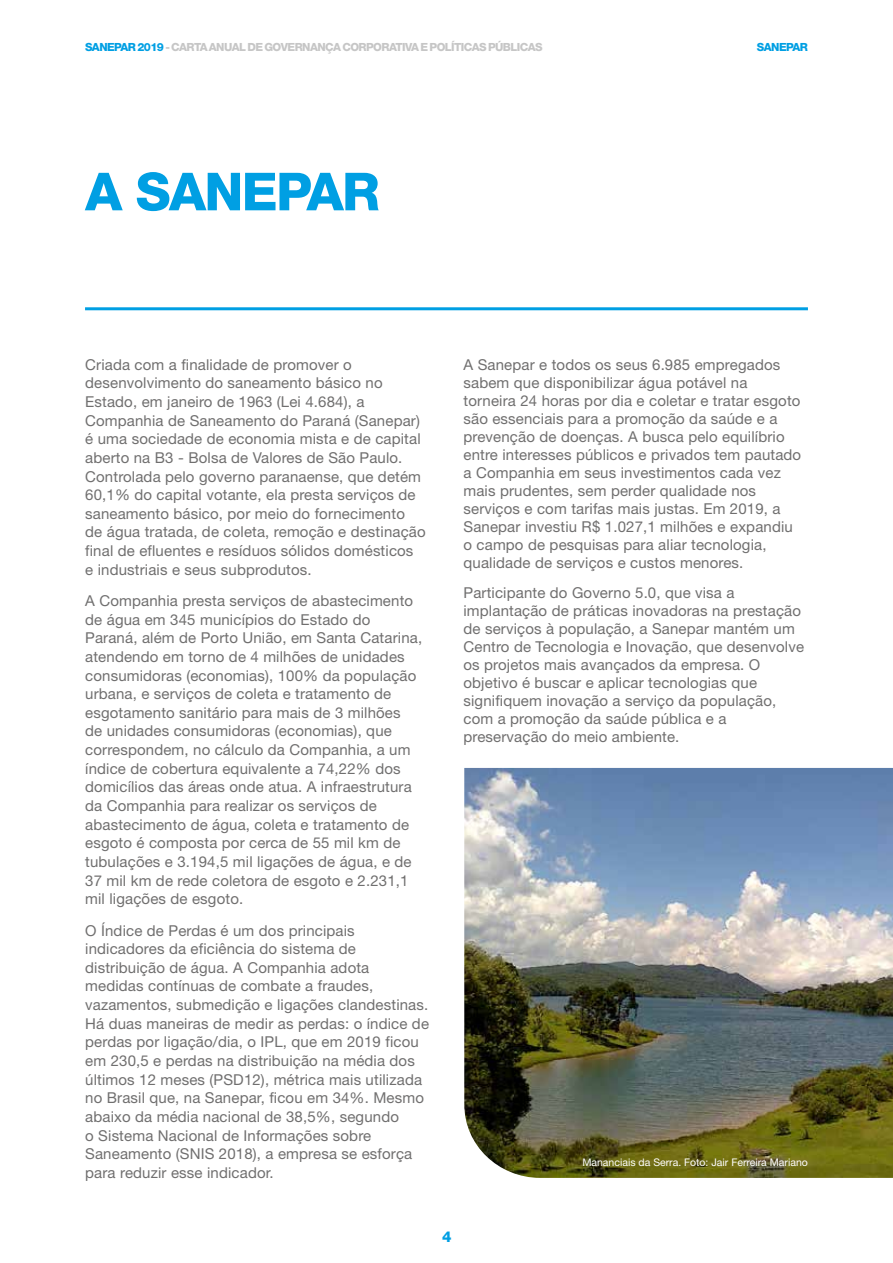
<style>
.page{position:relative;width:893px;height:1263px;background:#fff}
.page>*{position:absolute;margin:0;border:0;box-sizing:border-box;transform-origin:0 0}
.t1{font:800 52.5px "Helvetica Neue";letter-spacing:-.03em;color:#009fe3}
.t2{font:15px/18.6px "Helvetica Neue";letter-spacing:.01em;color:#706f6f}
.t3{font:800 15px "Helvetica Neue";color:#009fe3}
.t4{font:800 11.25px "Helvetica Neue";letter-spacing:-.05em;color:#c6c6c6}
.t5{font:800 11.25px "Helvetica Neue";letter-spacing:-.05em;color:#009fe3}
.t6{font:10.5px "Helvetica Neue";color:#fff}
.s1{color:#009fe3}
</style>
<div class="page">
<img style="left:464px;top:768px;width:429px;height:410px">
<hr style="left:85px;top:307px;width:723px;height:3px;background:#009fe3">
<p class="t4" style="left:85px;top:40px;width:459px"><span class="s1">SANEPAR 2019</span> - CARTA ANUAL DE GOVERNANÇA CORPORATIVA E POLÍTICAS PÚBLICAS</p>
<p class="t5" style="left:757px;top:40px;width:53px">SANEPAR</p>
<h1 class="t1" style="left:85px;top:160px;width:296px">A SANEPAR</h1>
<p class="t2" style="left:85px;top:355px;width:342px">Criada com a finalidade de promover o desenvolvimento do saneamento básico no Estado, em janeiro de 1963 (Lei 4.684), a Companhia de Saneamento do Paraná (Sanepar) é uma sociedade de economia mista e de capital aberto na B3 - Bolsa de Valores de São Paulo.<br>Controlada pelo governo paranaense, que detém 60,1% do capital votante, ela presta serviços de saneamento básico, por meio do fornecimento de água tratada, de coleta, remoção e destinação final de efluentes e resíduos sólidos domésticos<br>e industriais e seus subprodutos.</p>
<p class="t2" style="left:85px;top:591px;width:338px">A Companhia presta serviços de abastecimento de água em 345 municípios do Estado do Paraná, além de Porto União, em Santa Catarina, atendendo em torno de 4 milhões de unidades consumidoras (economias), 100% da população urbana, e serviços de coleta e tratamento de esgotamento sanitário para mais de 3 milhões<br>de unidades consumidoras (economias), que correspondem, no cálculo da Companhia, a um índice de cobertura equivalente a 74,22% dos domicílios das áreas onde atua. A infraestrutura da Companhia para realizar os serviços de abastecimento de água, coleta e tratamento de esgoto é composta por cerca de 55 mil km de tubulações e 3.194,5 mil ligações de água, e de 37 mil km de rede coletora de esgoto e 2.231,1 mil ligações de esgoto.</p>
<p class="t2" style="left:85px;top:921px;width:345px">O Índice de Perdas é um dos principais indicadores da eficiência do sistema de distribuição de água. A Companhia adota medidas contínuas de combate a fraudes, vazamentos, submedição e ligações clandestinas.<br>Há duas maneiras de medir as perdas: o índice de perdas por ligação/dia, o IPL, que em 2019 ficou em 230,5 e perdas na distribuição na média dos últimos 12 meses (PSD12), métrica mais utilizada no Brasil que, na Sanepar, ficou em 34%. Mesmo abaixo da média nacional de 38,5%, segundo<br>o Sistema Nacional de Informações sobre Saneamento (SNIS 2018), a empresa se esforça para reduzir esse indicador.</p>
<p class="t2" style="left:463px;top:355px;width:339px;line-height:18px">A Sanepar e todos os seus 6.985 empregados sabem que disponibilizar água potável na torneira 24 horas por dia e coletar e tratar esgoto são essenciais para a promoção da saúde e a prevenção de doenças. A busca pelo equilíbrio entre interesses públicos e privados tem pautado a Companhia em seus investimentos cada vez mais prudentes, sem perder qualidade nos serviços e com tarifas mais justas. Em 2019, a Sanepar investiu R$ 1.027,1 milhões e expandiu o campo de pesquisas para aliar tecnologia, qualidade de serviços e custos menores.</p>
<p class="t2" style="left:463px;top:584px;width:342px;line-height:18px">Participante do Governo 5.0, que visa a implantação de práticas inovadoras na prestação de serviços à população, a Sanepar mantém um Centro de Tecnologia e Inovação, que desenvolve os projetos mais avançados da empresa. O objetivo é buscar e aplicar tecnologias que signifiquem inovação a serviço da população, com a promoção da saúde pública e a preservação do meio ambiente.</p>
<p class="t6" style="left:582px;top:1156px;width:227px">Mananciais da Serra. Foto: Jair Ferreira Mariano</p>
<p class="t3" style="left:442px;top:1227px;width:11px">4</p>
</div>
